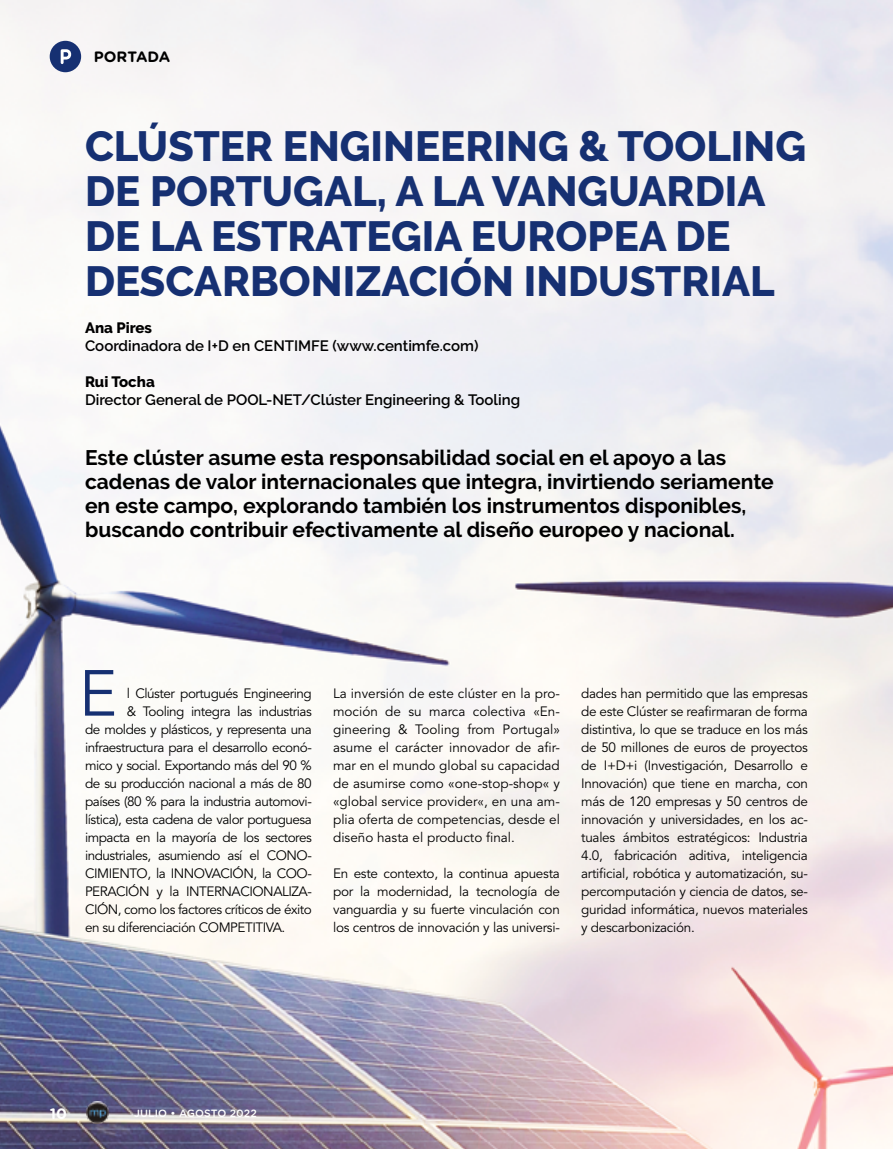
<style>
.page{position:relative;width:893px;height:1149px;background:#fff}
.page>*{position:absolute;margin:0;border:0;box-sizing:border-box;transform-origin:0 0}
.t1{font:800 42px/45px "Raleway";color:#163072}
.t2{font:700 21px/24px "Raleway";color:#000}
.t3{font:600 15px "Raleway";color:#000}
.t4{font:800 15px "Raleway";color:#000}
.t5{font:700 15px "Gotham Rounded";color:#000}
.t6{font:700 15px "Gotham Rounded";color:#fff}
.t7{font:13.5px/18px "Avenir";letter-spacing:-.035em;color:#000;text-align:justify}
.t8{font:500 10.5px "Gotham Rounded";letter-spacing:.01em;color:#fff}
</style>
<div class="page">
<img style="left:0;top:0;width:893px;height:1148px">
<div style="left:50px;top:41px;width:31px;height:31px;background:#163072;border-radius:50%"></div>
<svg style="left:61px;top:49px;width:10px;height:15px"></svg>
<svg style="left:85px;top:669px;width:29px;height:46px"></svg>
<p class="t5" style="left:94px;top:46px;width:78px">PORTADA</p>
<h1 class="t1" style="left:85px;top:124px;width:723px">CLÚSTER ENGINEERING &amp; TOOLING<br>DE PORTUGAL, A LA VANGUARDIA<br>DE LA ESTRATEGIA EUROPEA DE<br>DESCARBONIZACIÓN INDUSTRIAL</h1>
<p class="t4" style="left:85px;top:319px;width:69px">ANA PIRES</p>
<p class="t3" style="left:85px;top:337px;width:395px">Coordinadora de I+D en CENTIMFE (www.centimfe.com)</p>
<p class="t4" style="left:85px;top:373px;width:71px">RUI TOCHA</p>
<p class="t3" style="left:85px;top:391px;width:437px">Director General de POOL-NET/Clúster Engineering &amp; Tooling</p>
<p class="t2" style="left:85px;top:445px;width:690px">Este clúster asume esta responsabilidad social en el apoyo a las cadenas de valor internacionales que integra, invirtiendo seriamente en este campo, explorando también los instrumentos disponibles, buscando contribuir efectivamente al diseño europeo y nacional.</p>
<p class="t7" style="left:127px;top:684px;width:186px">l Clúster portugués Engineering</p>
<p class="t7" style="left:127px;top:702px;width:187px">&amp; Tooling integra las industrias</p>
<p class="t7" style="left:85px;top:720px;width:228px">de moldes y plásticos, y representa una</p>
<p class="t7" style="left:85px;top:738px;width:228px">infraestructura para el desarrollo econó-</p>
<p class="t7" style="left:85px;top:756px;width:228px">mico y social. Exportando más del 90 %</p>
<p class="t7" style="left:85px;top:774px;width:228px">de su producción nacional a más de 80</p>
<p class="t7" style="left:85px;top:792px;width:228px">países (80 % para la industria automovi-</p>
<p class="t7" style="left:85px;top:810px;width:228px">lística), esta cadena de valor portuguesa</p>
<p class="t7" style="left:85px;top:828px;width:228px">impacta en la mayoría de los sectores</p>
<p class="t7" style="left:85px;top:846px;width:228px">industriales, asumiendo así el CONO-</p>
<p class="t7" style="left:85px;top:864px;width:228px">CIMIENTO, la INNOVACIÓN, la COO-</p>
<p class="t7" style="left:85px;top:882px;width:228px">PERACIÓN y la INTERNACIONALIZA-</p>
<p class="t7" style="left:85px;top:900px;width:228px">CIÓN, como los factores críticos de éxito</p>
<p class="t7" style="left:85px;top:918px;width:202px">en su diferenciación COMPETITIVA.</p>
<p class="t7" style="left:333px;top:684px;width:228px">La inversión de este clúster en la pro&shy;moción de su marca colectiva «En&shy;gineering &amp; Tooling from Portugal» asume el carácter innovador de afir&shy;mar en el mundo global su capacidad de asumirse como «one-stop-shop« y «global service provider«, en una am&shy;plia oferta de competencias, desde el diseño hasta el producto final.</p>
<p class="t7" style="left:333px;top:864px;width:228px">En este contexto, la continua apuesta por la modernidad, la tecnología de vanguardia y su fuerte vinculación con los centros de innovación y las universi-</p>
<p class="t7" style="left:581px;top:684px;width:228px">dades han permitido que las empresas de este Clúster se reafirmaran de forma distintiva, lo que se traduce en los más de 50 millones de euros de proyectos de I+D+i (Investigación, Desarrollo e Innovación) que tiene en marcha, con más de 120 empresas y 50 centros de innovación y universidades, en los ac&shy;tuales ámbitos estratégicos: Industria 4.0, fabricación aditiva, inteligencia artificial, robótica y automatización, su&shy;percomputación y ciencia de datos, se&shy;guridad informática, nuevos materiales y descarbonización.</p>
<p class="t6" style="left:50px;top:1101px;width:19px">10</p>
<p class="t8" style="left:134px;top:1105px;width:124px">JULIO • AGOSTO 2022</p>
</div>
